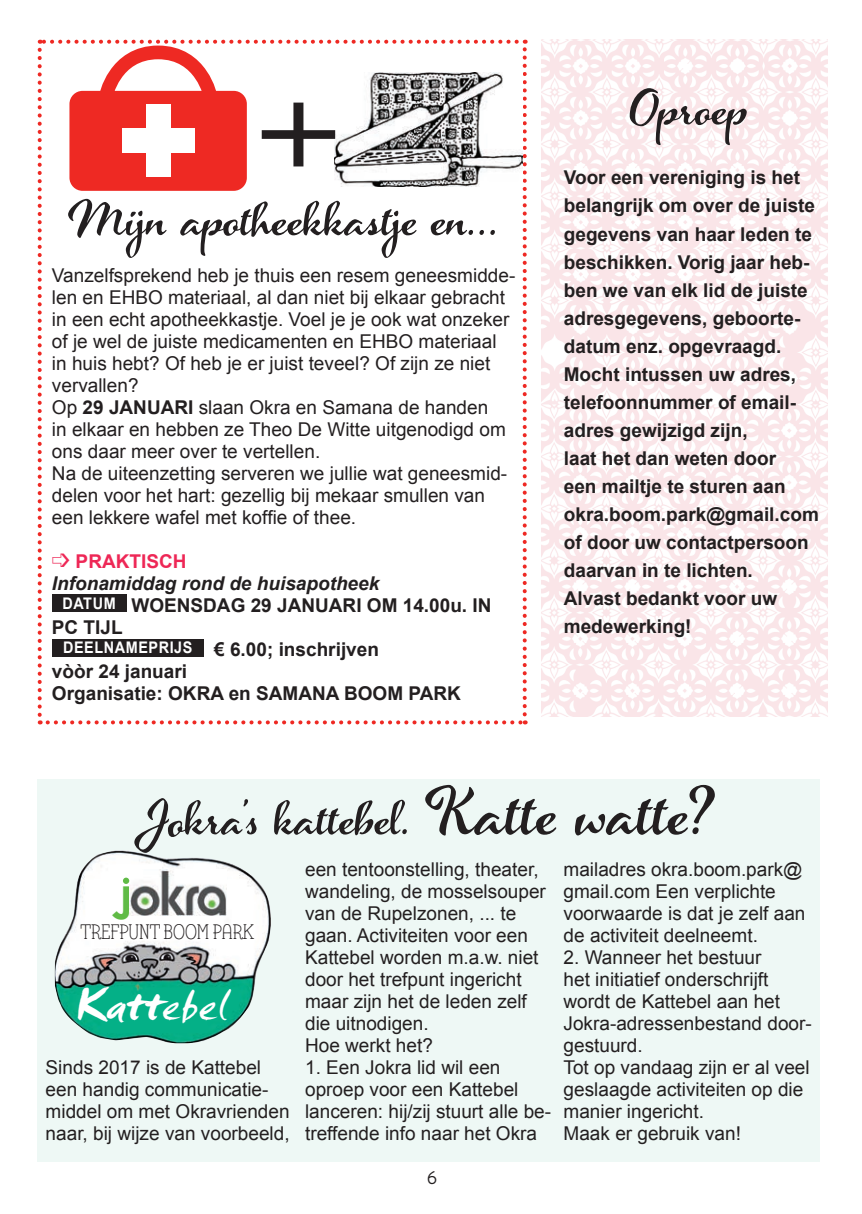
<style>
.page{position:relative;width:862px;height:1214px;background:#fff}
.page>*{position:absolute;margin:0;border:0;box-sizing:border-box;transform-origin:0 0}
.t1{font:120.4px "Lucida Sans";color:#231f20;scale:1.15 1}
.t2{font:60px "Azalea Smooth";color:#231f20}
.t3{font:47.6px "Smudger Com";color:#fff}
.t4{font:700 45.4px "Century Gothic";color:#60bb46}
.t5{font:19.4px "Lettre";color:#231f20}
.t6{font:19px/22px "Arial";color:#231f20}
.t7{font:700 19px/28px "Arial";color:#231f20}
.t8{font:italic 700 19px "Arial";color:#231f20}
.t9{font:700 19px "Arial";color:#ee2756}
.t10{font:18px "Brandon Text";color:#231f20}
.s1{font-weight:700}
.s2{font-size:16px;color:#fff}
.s3{font-size:82px}
</style>
<div class="page">
<img style="left:541px;top:40px;width:286px;height:676px">
<svg style="left:38px;top:39px;width:489px;height:685px"></svg>
<div style="left:37px;top:778px;width:782px;height:383px;background:#eef8f5"></div>
<img style="left:55px;top:850px;width:216px;height:193px">
<img style="left:129px;top:869px;width:97px;height:46px">
<svg style="left:123px;top:877px;width:6px;height:6px"></svg>
<img style="left:334px;top:72px;width:188px;height:114px">
<h1 class="t1" style="left:255px;top:58px;width:78px">+</h1>
<h2 class="t2" style="left:68px;top:190px;width:433px">Mijn apotheekkastje en...</h2>
<p class="t6" style="left:52px;top:264px;width:465px">Vanzelfsprekend heb je thuis een resem geneesmidde&shy;len en EHBO materiaal, al dan niet bij elkaar gebracht in een echt apotheekkastje. Voel je je ook wat onzeker of je wel de juiste medicamenten en EHBO materiaal in huis hebt? Of heb je er juist teveel? Of zijn ze niet vervallen?<br>Op <span class="s1">29 JANUARI</span> slaan Okra en Samana de handen<br>in elkaar en hebben ze Theo De Witte uitgenodigd om ons daar meer over te vertellen.<br>Na de uiteenzetting serveren we jullie wat geneesmid&shy;delen voor het hart: gezellig bij mekaar smullen van een lekkere wafel met koffie of thee.</p>
<p class="t9" style="left:52px;top:548px;width:136px">➩ PRAKTISCH</p>
<p class="t8" style="left:52px;top:570px;width:329px">Infonamiddag rond de huisapotheek</p>
<p class="t7" style="left:62px;top:591px;width:430px"><span class="s2">DATUM</span> WOENSDAG 29 JANUARI OM 14.00u. IN</p>
<p class="t7" style="left:52px;top:613px;width:72px">PC TIJL</p>
<p class="t7" style="left:63px;top:635px;width:317px"><span class="s2">DEELNAMEPRIJS</span> € 6.00; inschrijven</p>
<p class="t7" style="left:52px;top:657px;width:137px">vòòr 24 januari</p>
<p class="t7" style="left:52px;top:679px;width:410px">Organisatie: OKRA en SAMANA BOOM PARK</p>
<h2 class="t2" style="left:630px;top:79px;width:119px">Oproep</h2>
<p class="t7" style="left:564px;top:164px;width:257px">Voor een vereniging is het belangrijk om over de juiste gegevens van haar leden te beschikken. Vorig jaar heb&shy;ben we van elk lid de juiste adresgegevens, geboorte&shy;datum enz. opgevraagd.<br>Mocht intussen uw adres, telefoonnummer of email&shy;adres gewijzigd zijn,<br>laat het dan weten door<br>een mailtje te sturen aan okra.boom.park@gmail.com of door uw contactpersoon daarvan in te lichten.<br>Alvast bedankt voor uw medewerking!</p>
<h2 class="t2" style="left:147px;top:789px;width:569px">Jokra’s kattebel. <span class="s3">Katte watte?</span></h2>
<h3 class="t4" style="left:111px;top:873px;width:23px">J</h3>
<p class="t5" style="left:81px;top:920px;width:175px">TREFPUNT BOOM PARK</p>
<h3 class="t3" style="left:75px;top:975px;width:153px">Kattebel</h3>
<p class="t6" style="left:46px;top:1056px;width:245px">Sinds 2017 is de Kattebel een handig communicatie&shy;middel om met Okravrienden naar, bij wijze van voorbeeld,</p>
<p class="t6" style="left:305px;top:858px;width:242px">een tentoonstelling, theater, wandeling, de mosselsouper van de Rupelzonen, ... te gaan. Activiteiten voor een<br>Kattebel worden m.a.w. niet door het trefpunt ingericht maar zijn het de leden zelf die uitnodigen.<br>Hoe werkt het?</p>
<p class="t6" style="left:305px;top:1056px;width:248px">1. Een Jokra lid wil een oproep voor een Kattebel lanceren: hij/zij stuurt alle be&shy;treffende info naar het Okra</p>
<p class="t10" style="left:427px;top:1165px;width:12px">6</p>
<p class="t6" style="left:563px;top:858px;width:243px">mailadres okra.boom.park@ gmail.com Een verplichte voorwaarde is dat je zelf aan de activiteit deelneemt.</p>
<p class="t6" style="left:563px;top:946px;width:250px">2. Wanneer het bestuur<br>het initiatief onderschrijft wordt de Kattebel aan het<br>Jokra-adressenbestand door&shy;gestuurd.<br>Tot op vandaag zijn er al veel geslaagde activiteiten op die manier ingericht.<br>Maak er gebruik van!</p>
</div>
